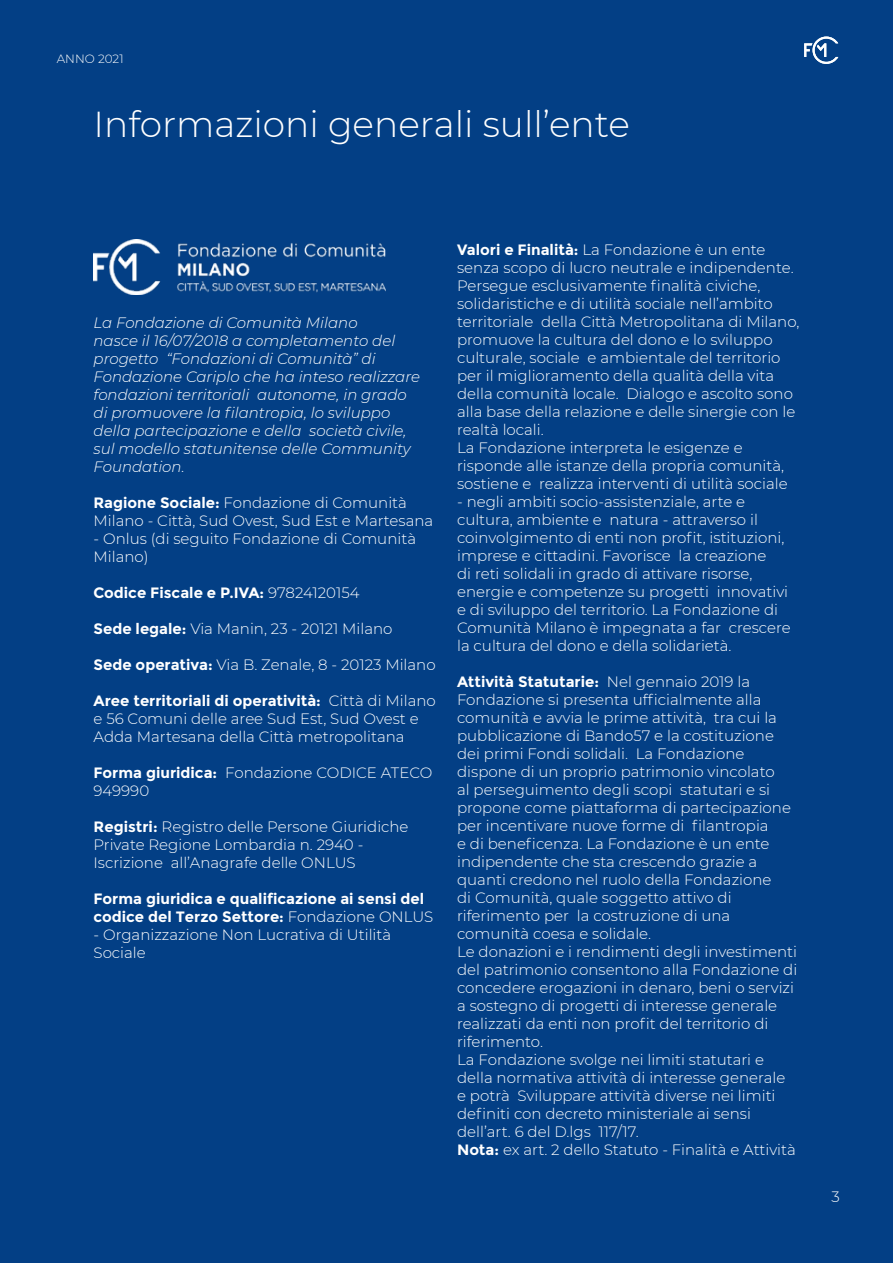
<style>
.page{position:relative;width:893px;height:1263px;background:#033f85}
.page>*{position:absolute;margin:0;border:0;box-sizing:border-box;transform-origin:0 0}
.t1{font:300 36px "Montserrat";color:#fff}
.t2{font:300 15px/18px "Montserrat";color:#fff}
.t3{font:italic 300 15px/18px "Montserrat";color:#fff}
.t4{font:700 15px/18px "Montserrat";color:#fff}
.t5{font:300 12px "Montserrat";color:#fff}
.s1{font-weight:700}
.s2{font-weight:300}
</style>
<div class="page">
<img style="left:94px;top:240px;width:292px;height:54px">
<svg style="left:804px;top:37px;width:34px;height:27px"></svg>
<p class="t5" style="left:57px;top:50px;width:68px">ANNO 2021</p>
<h1 class="t1" style="left:94px;top:100px;width:538px">Informazioni generali sull’ente</h1>
<p class="t3" style="left:94px;top:313px;width:328px">La Fondazione di Comunità Milano<br>nasce il 16/07/2018 a completamento del progetto “Fondazioni di Comunità” di Fondazione Cariplo che ha inteso realizzare fondazioni territoriali autonome, in grado di promuovere la filantropia, lo sviluppo della partecipazione e della società civile, sul modello statunitense delle Community Foundation.</p>
<p class="t2" style="left:94px;top:493px;width:341px"><span class="s1">Ragione Sociale:</span> Fondazione di Comunità<br>Milano - Città, Sud Ovest, Sud Est e Martesana</p>
<p class="t2" style="left:94px;top:529px;width:324px">- Onlus (di seguito Fondazione di Comunità<br>Milano)</p>
<p class="t4" style="left:94px;top:584px;width:267px">Codice Fiscale e P.IVA: <span class="s2">97824120154</span></p>
<p class="t2" style="left:94px;top:619px;width:301px"><span class="s1">Sede legale:</span> Via Manin, 23 - 20121 Milano</p>
<p class="t2" style="left:94px;top:655px;width:344px"><span class="s1">Sede operativa:</span> Via B. Zenale, 8 - 20123 Milano</p>
<p class="t2" style="left:94px;top:691px;width:344px"><span class="s1">Aree territoriali di operatività:</span> Città di Milano e 56 Comuni delle aree Sud Est, Sud Ovest e<br>Adda Martesana della Città metropolitana</p>
<p class="t2" style="left:94px;top:763px;width:340px"><span class="s1">Forma giuridica:</span> Fondazione CODICE ATECO<br>949990</p>
<p class="t2" style="left:94px;top:817px;width:316px"><span class="s1">Registri:</span> Registro delle Persone Giuridiche<br>Private Regione Lombardia n. 2940 -<br>Iscrizione all’Anagrafe delle ONLUS</p>
<p class="t4" style="left:94px;top:890px;width:341px">Forma giuridica e qualificazione ai sensi del codice del Terzo Settore: <span class="s2">Fondazione ONLUS</span></p>
<p class="t2" style="left:94px;top:925px;width:299px">- Organizzazione Non Lucrativa di Utilità<br>Sociale</p>
<p class="t2" style="left:457px;top:240px;width:344px"><span class="s1">Valori e Finalità:</span> La Fondazione è un ente senza scopo di lucro neutrale e indipendente.<br>Persegue esclusivamente finalità civiche, solidaristiche e di utilità sociale nell’ambito territoriale della Città Metropolitana di Milano, promuove la cultura del dono e lo sviluppo culturale, sociale e ambientale del territorio per il miglioramento della qualità della vita della comunità locale. Dialogo e ascolto sono alla base della relazione e delle sinergie con le realtà locali.<br>La Fondazione interpreta le esigenze e risponde alle istanze della propria comunità, sostiene e realizza interventi di utilità sociale</p>
<p class="t2" style="left:457px;top:492px;width:335px">- negli ambiti socio-assistenziale, arte e cultura, ambiente e natura - attraverso il coinvolgimento di enti non profit, istituzioni, imprese e cittadini. Favorisce la creazione<br>di reti solidali in grado di attivare risorse, energie e competenze su progetti innovativi e di sviluppo del territorio. La Fondazione di Comunità Milano è impegnata a far crescere la cultura del dono e della solidarietà.</p>
<p class="t2" style="left:457px;top:672px;width:342px"><span class="s1">Attività Statutarie:</span> Nel gennaio 2019 la Fondazione si presenta ufficialmente alla comunità e avvia le prime attività, tra cui la pubblicazione di Bando57 e la costituzione dei primi Fondi solidali. La Fondazione dispone di un proprio patrimonio vincolato<br>al perseguimento degli scopi statutari e si propone come piattaforma di partecipazione per incentivare nuove forme di filantropia<br>e di beneficenza. La Fondazione è un ente indipendente che sta crescendo grazie a quanti credono nel ruolo della Fondazione<br>di Comunità, quale soggetto attivo di riferimento per la costruzione di una comunità coesa e solidale.<br>Le donazioni e i rendimenti degli investimenti del patrimonio consentono alla Fondazione di concedere erogazioni in denaro, beni o servizi a sostegno di progetti di interesse generale realizzati da enti non profit del territorio di riferimento.<br>La Fondazione svolge nei limiti statutari e della normativa attività di interesse generale e potrà Sviluppare attività diverse nei limiti definiti con decreto ministeriale ai sensi dell’art. 6 del D.lgs 117/17.<br><span class="s1">Nota:</span> ex art. 2 dello Statuto - Finalità e Attività</p>
<p class="t2" style="left:831px;top:1187px;width:10px">3</p>
</div>
